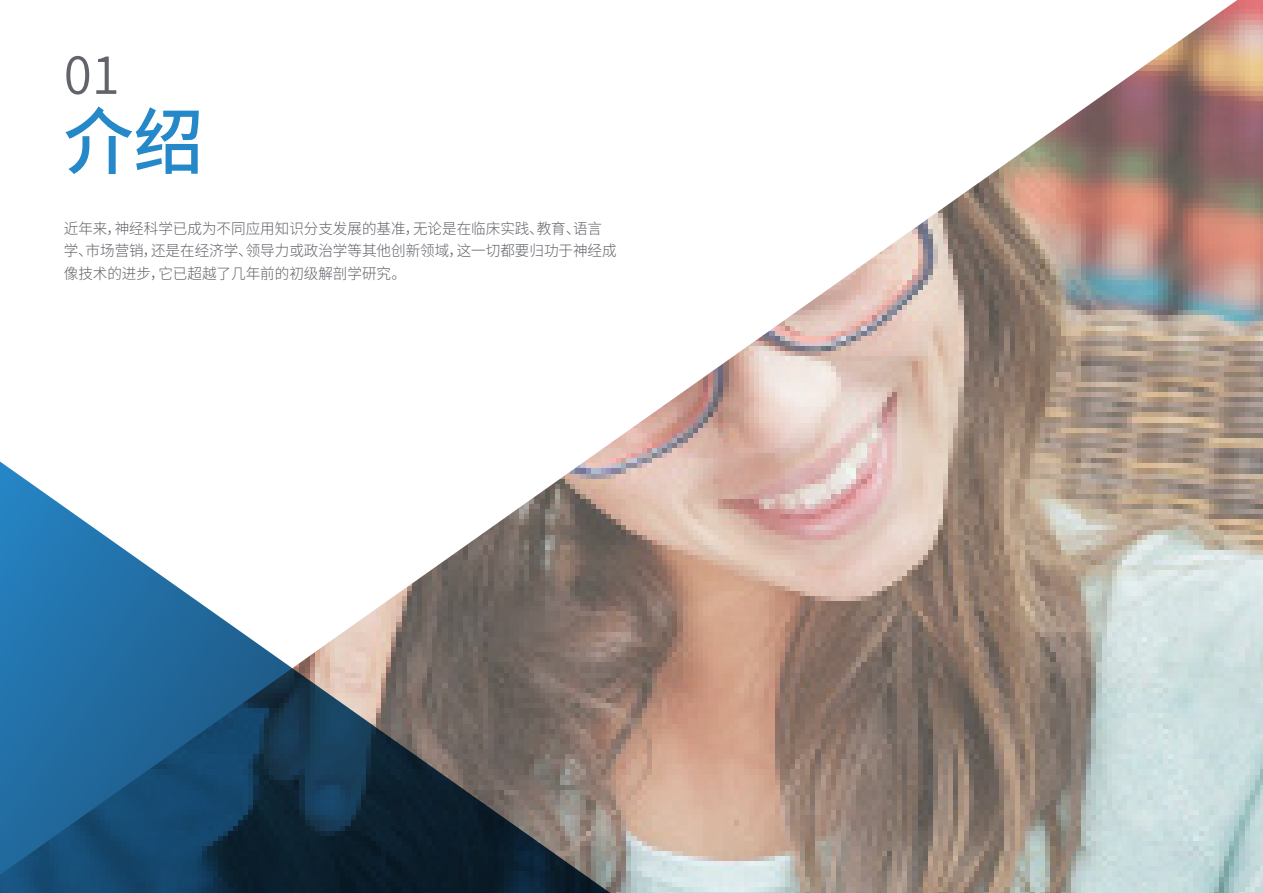
<style>
.page{position:relative;width:1263px;height:893px;background:#fff}
.page>*{position:absolute;margin:0;border:0;box-sizing:border-box;transform-origin:0 0}
.t1{font:500 72px "Source Han Sans CN";color:#2488c9}
.t2{font:52.5px "Source Han Sans CN";color:#61646a}
.t3{font:300 15px/22.5px "Source Han Sans CN";color:#61646a}
</style>
<div class="page">
<img style="left:607px;top:0;width:656px;height:893px">
<svg style="left:0;top:446px;width:640px;height:447px"></svg>
<h2 class="t2" style="left:64px;top:45px;width:57px">01</h2>
<h1 class="t1" style="left:64px;top:101px;width:141px">介绍</h1>
<p class="t3" style="left:64px;top:217px;width:554px">近年来，神经科学已成为不同应用知识分支发展的基准，无论是在临床实践、教育、语言学、市场营销，还是在经济学、领导力或政治学等其他创新领域，这一切都要归功于神经成像技术的进步，它已超越了几年前的初级解剖学研究。</p>
</div>
